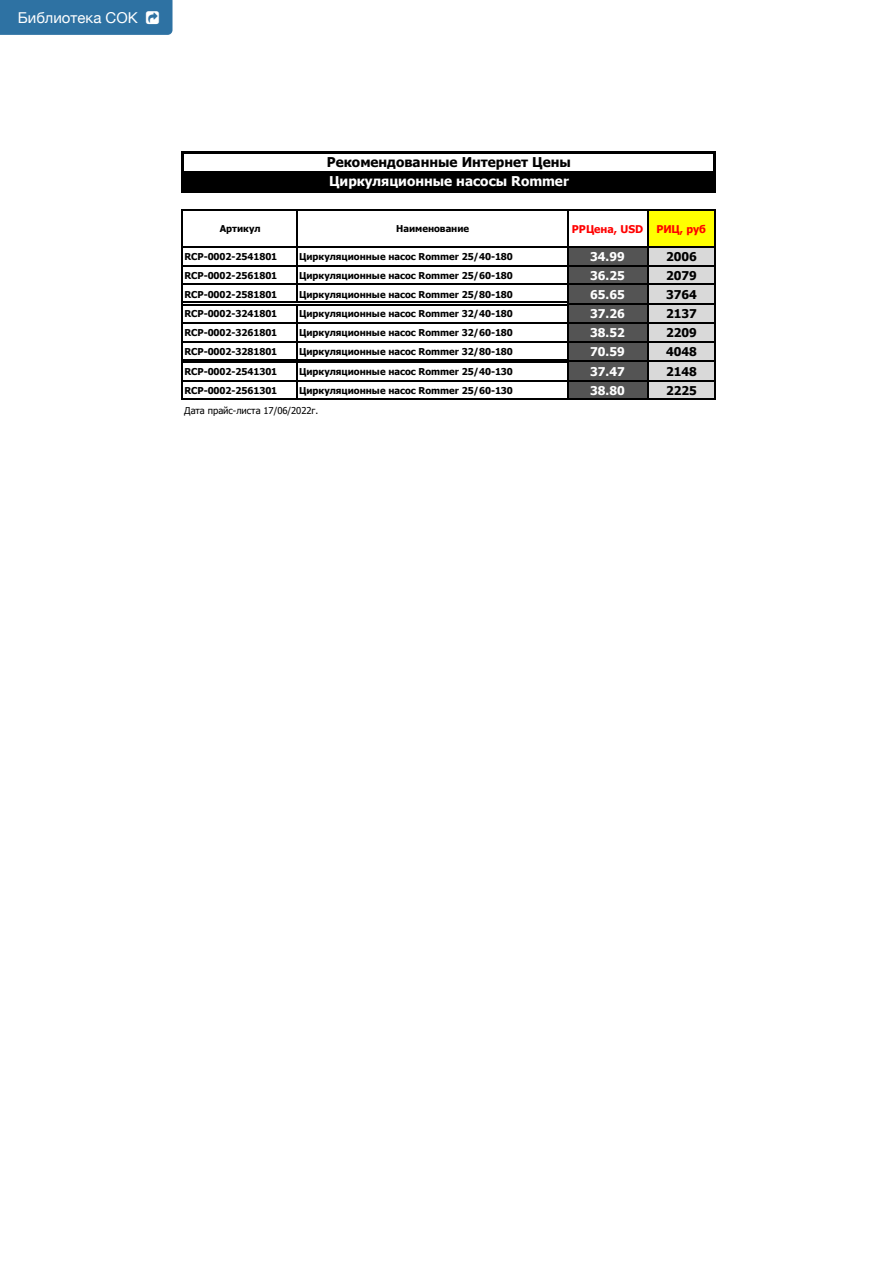
<style>
.page{position:relative;width:893px;height:1263px;background:#fff}
.page>*{position:absolute;margin:0;border:0;box-sizing:border-box;transform-origin:0 0}
.t1{font:15px "Helvetica Neue";color:#fff}
.t2{font:700 13.5px "Tahoma";color:#000}
.t3{font:700 13.5px "Tahoma";color:#fff}
.t4{font:700 12.15px "Tahoma";color:#fff}
.t5{font:700 12.15px "Tahoma";color:#000}
.t6{font:700 10.65px "Tahoma";color:#f00}
.t7{font:700 9.45px "Tahoma";letter-spacing:-.005em;color:#000}
.t8{font:9.45px "Tahoma";letter-spacing:-.005em;color:#000}
</style>
<div class="page">
<div style="left:182px;top:172px;width:533px;height:20px;background:#000"></div>
<div style="left:647px;top:210px;width:68px;height:37px;background:#ff0"></div>
<div style="left:567px;top:247px;width:81px;height:152px;background:#545454"></div>
<div style="left:647px;top:247px;width:68px;height:152px;background:#d9d9d9"></div>
<hr style="left:181px;top:151px;width:3px;height:42px;background:#000">
<hr style="left:713px;top:154px;width:3px;height:39px;background:#000">
<hr style="left:183px;top:302px;width:384px;height:1px;background:#000">
<hr style="left:183px;top:304px;width:384px;height:2px;background:#000">
<hr style="left:296px;top:211px;width:2px;height:91px;background:#000">
<hr style="left:183px;top:359px;width:384px;height:1px;background:#000">
<hr style="left:183px;top:362px;width:384px;height:1px;background:#000">
<hr style="left:296px;top:306px;width:2px;height:53px;background:#000">
<hr style="left:182px;top:210px;width:1px;height:190px;background:#000">
<hr style="left:714px;top:211px;width:1px;height:189px;background:#000">
<hr style="left:296px;top:363px;width:2px;height:37px;background:#000">
<hr style="left:567px;top:211px;width:1px;height:189px;background:#000">
<hr style="left:647px;top:211px;width:1px;height:189px;background:#000">
<hr style="left:184px;top:151px;width:532px;height:3px;background:#000">
<hr style="left:184px;top:171px;width:532px;height:2px;background:#000">
<hr style="left:184px;top:190px;width:532px;height:3px;background:#000">
<hr style="left:183px;top:210px;width:532px;height:1px;background:#000">
<hr style="left:183px;top:247px;width:532px;height:1px;background:#000">
<hr style="left:183px;top:265px;width:532px;height:1px;background:#000">
<hr style="left:183px;top:284px;width:532px;height:1px;background:#000">
<hr style="left:568px;top:303px;width:147px;height:1px;background:#000">
<hr style="left:183px;top:323px;width:532px;height:1px;background:#000">
<hr style="left:183px;top:341px;width:532px;height:1px;background:#000">
<hr style="left:568px;top:361px;width:147px;height:1px;background:#000">
<hr style="left:183px;top:380px;width:532px;height:1px;background:#000">
<hr style="left:183px;top:399px;width:532px;height:1px;background:#000">
<div style="left:0;top:0;width:173px;height:35px;background:#2e72a3"></div>
<h1 class="t1" style="left:18px;top:7px;width:122px">Библиотека СОК</h1>
<h2 class="t2" style="left:327px;top:153px;width:245px">Рекомендованные Интернет Цены</h2>
<h2 class="t3" style="left:329px;top:173px;width:241px">Циркуляционные насосы Rommer</h2>
<p class="t7" style="left:220px;top:223px;width:42px">Артикул</p>
<p class="t7" style="left:396px;top:223px;width:74px">Наименование</p>
<p class="t6" style="left:572px;top:222px;width:135px">РРЦена, USD РИЦ, руб</p>
<p class="t7" style="left:184px;top:251px;width:94px">RCP-0002-2541801</p>
<p class="t7" style="left:299px;top:251px;width:215px">Циркуляционные насос Rommer 25/40-180</p>
<p class="t4" style="left:590px;top:249px;width:36px">34.99</p>
<p class="t5" style="left:666px;top:249px;width:32px">2006</p>
<p class="t7" style="left:184px;top:269px;width:94px">RCP-0002-2561801</p>
<p class="t7" style="left:299px;top:269px;width:215px">Циркуляционные насос Rommer 25/60-180</p>
<p class="t4" style="left:590px;top:268px;width:36px">36.25</p>
<p class="t5" style="left:666px;top:268px;width:32px">2079</p>
<p class="t7" style="left:184px;top:288px;width:94px">RCP-0002-2581801</p>
<p class="t7" style="left:299px;top:288px;width:215px">Циркуляционные насос Rommer 25/80-180</p>
<p class="t4" style="left:590px;top:287px;width:36px">65.65</p>
<p class="t5" style="left:666px;top:287px;width:32px">3764</p>
<p class="t7" style="left:184px;top:308px;width:94px">RCP-0002-3241801</p>
<p class="t7" style="left:299px;top:308px;width:215px">Циркуляционные насос Rommer 32/40-180</p>
<p class="t4" style="left:590px;top:306px;width:36px">37.26</p>
<p class="t5" style="left:666px;top:306px;width:32px">2137</p>
<p class="t7" style="left:184px;top:327px;width:94px">RCP-0002-3261801</p>
<p class="t7" style="left:299px;top:327px;width:215px">Циркуляционные насос Rommer 32/60-180</p>
<p class="t4" style="left:590px;top:325px;width:36px">38.52</p>
<p class="t5" style="left:666px;top:325px;width:32px">2209</p>
<p class="t7" style="left:184px;top:346px;width:94px">RCP-0002-3281801</p>
<p class="t7" style="left:299px;top:346px;width:215px">Циркуляционные насос Rommer 32/80-180</p>
<p class="t4" style="left:590px;top:344px;width:36px">70.59</p>
<p class="t5" style="left:666px;top:344px;width:32px">4048</p>
<p class="t7" style="left:184px;top:365px;width:94px">RCP-0002-2541301</p>
<p class="t7" style="left:299px;top:365px;width:215px">Циркуляционные насос Rommer 25/40-130</p>
<p class="t4" style="left:590px;top:364px;width:36px">37.47</p>
<p class="t5" style="left:666px;top:364px;width:32px">2148</p>
<p class="t7" style="left:184px;top:384px;width:94px">RCP-0002-2561301</p>
<p class="t7" style="left:299px;top:384px;width:215px">Циркуляционные насос Rommer 25/60-130</p>
<p class="t4" style="left:590px;top:383px;width:36px">38.80</p>
<p class="t5" style="left:666px;top:382px;width:32px">2225</p>
<p class="t8" style="left:184px;top:404px;width:135px">Дата прайс-листа 17/06/2022г.</p>
</div>
